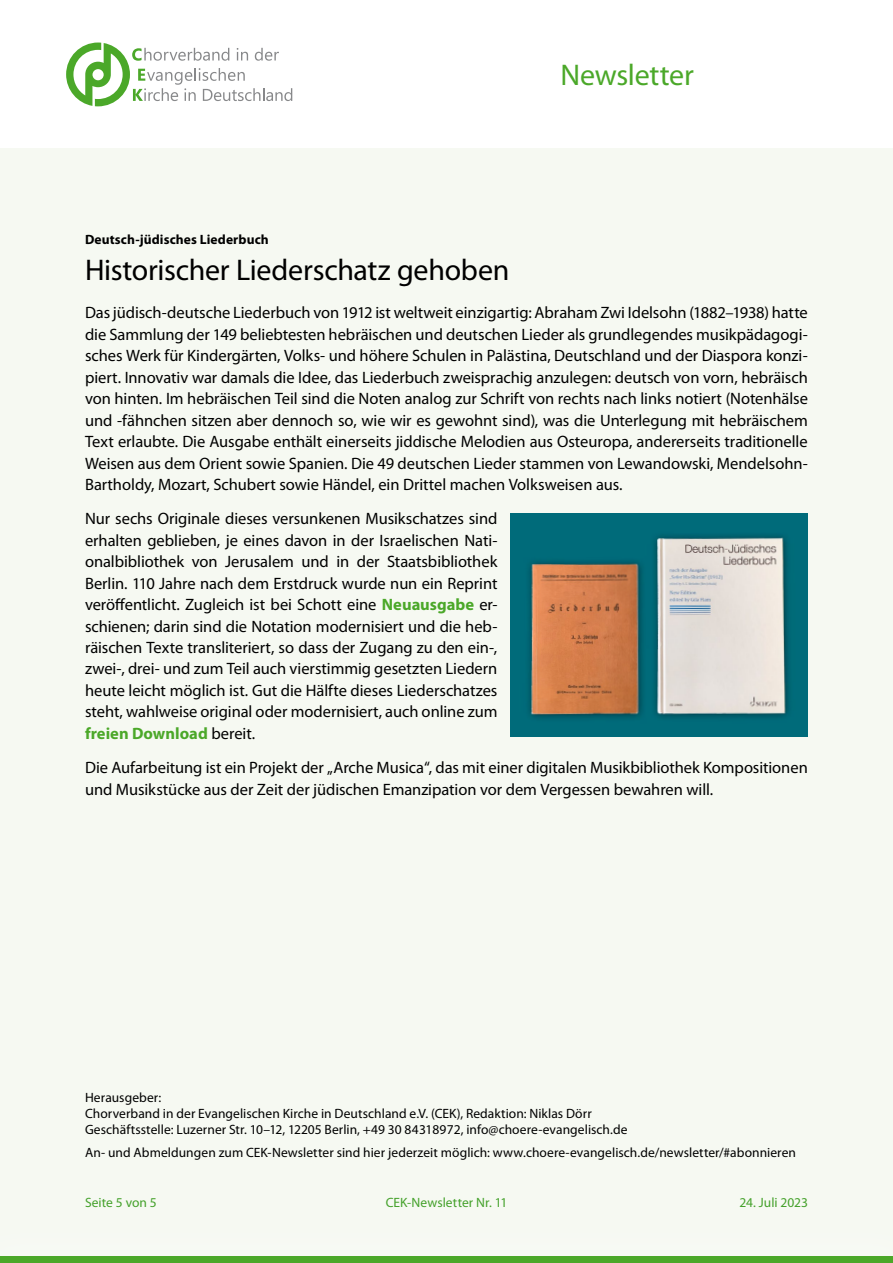
<style>
.page{position:relative;width:893px;height:1263px;background:#fff}
.page>*{position:absolute;margin:0;border:0;box-sizing:border-box;transform-origin:0 0}
.t1{font:30px "Myriad Pro";letter-spacing:-.01em;color:#000}
.t2{font:30px "Myriad Pro";letter-spacing:-.01em;color:#4ba829}
.t3{font:16.5px/21.5px "Myriad Pro";letter-spacing:-.005em;color:#000;text-align:justify}
.t4{font:13.5px/16.2px "Myriad Pro";letter-spacing:.005em;color:#000}
.t5{font:13.5px "Myriad Pro";color:#44a12b}
.t6{font:700 13.5px "Myriad Pro";letter-spacing:.01em;color:#000}
.s1{font-weight:700;color:#4ba829}
</style>
<div class="page">
<svg style="left:66px;top:43px;width:226px;height:63px"></svg>
<div style="left:0;top:149px;width:893px;height:1114px;background:#f6f9f2"></div>
<div style="left:0;top:1256px;width:893px;height:7px;background:#4ba829"></div>
<img style="left:510px;top:513px;width:298px;height:224px">
<h1 class="t2" style="left:561px;top:56px;width:135px">Newsletter</h1>
<p class="t6" style="left:85px;top:231px;width:185px">Deutsch-jüdisches Liederbuch</p>
<h1 class="t1" style="left:85px;top:251px;width:426px">Historischer Liederschatz gehoben</h1>
<p class="t3" style="left:85px;top:302px;width:724px">Das jüdisch‐deutsche Liederbuch von 1912 ist weltweit einzigartig: Abraham Zwi Idelsohn (1882–1938) hatte die Sammlung der 149 beliebtesten hebräischen und deutschen Lieder als grundlegendes musikpädagogi&shy;sches Werk für Kindergärten, Volks- und höhere Schulen in Palästina, Deutschland und der Diaspora konzi&shy;piert. Innovativ war damals die Idee, das Liederbuch zweisprachig anzulegen: deutsch von vorn, hebräisch von hinten. Im hebräischen Teil sind die Noten analog zur Schrift von rechts nach links notiert (Notenhälse und -fähnchen sitzen aber dennoch so, wie wir es gewohnt sind), was die Unterlegung mit hebräischem Text erlaubte. Die Ausgabe enthält einerseits jiddische Melodien aus Osteuropa, andererseits traditionelle Weisen aus dem Orient sowie Spanien. Die 49 deutschen Lieder stammen von Lewandowski, Mendelsohn-Bartholdy, Mozart, Schubert sowie Händel, ein Drittel machen Volksweisen aus.</p>
<p class="t3" style="left:85px;top:508px;width:414px">Nur sechs Originale dieses versunkenen Musikschatzes sind erhalten geblieben, je eines davon in der Israelischen Nati&shy;onalbibliothek von Jerusalem und in der Staatsbibliothek Berlin. 110 Jahre nach dem Erstdruck wurde nun ein Reprint veröffentlicht. Zugleich ist bei Schott eine <span class="s1">Neuausgabe</span> er&shy;schienen; darin sind die Notation modernisiert und die heb&shy;räischen Texte transliteriert, so dass der Zugang zu den ein-, zwei-, drei- und zum Teil auch vierstimmig gesetzten Liedern heute leicht möglich ist. Gut die Hälfte dieses Liederschatzes steht, wahlweise original oder modernisiert, auch online zum <span class="s1">freien Download</span> bereit.</p>
<p class="t3" style="left:85px;top:756px;width:724px">Die Aufarbeitung ist ein Projekt der „Arche Musica“, das mit einer digitalen Musikbibliothek Kompositionen und Musikstücke aus der Zeit der jüdischen Emanzipation vor dem Vergessen bewahren will.</p>
<p class="t4" style="left:85px;top:1089px;width:544px">Herausgeber:<br>Chorverband in der Evangelischen Kirche in Deutschland e.V. (CEK), Redaktion: Niklas Dörr<br>Geschäftsstelle: Luzerner Str. 10–12, 12205 Berlin, +49 30 84318972, info@choere-evangelisch.de</p>
<p class="t4" style="left:85px;top:1144px;width:712px">An- und Abmeldungen zum CEK-Newsletter sind hier jederzeit möglich: www.choere-evangelisch.de/newsletter/#abonnieren</p>
<p class="t5" style="left:85px;top:1194px;width:73px">Seite 5 von 5</p>
<p class="t5" style="left:386px;top:1194px;width:123px">CEK-Newsletter Nr. 11</p>
<p class="t5" style="left:740px;top:1194px;width:70px">24. Juli 2023</p>
</div>
